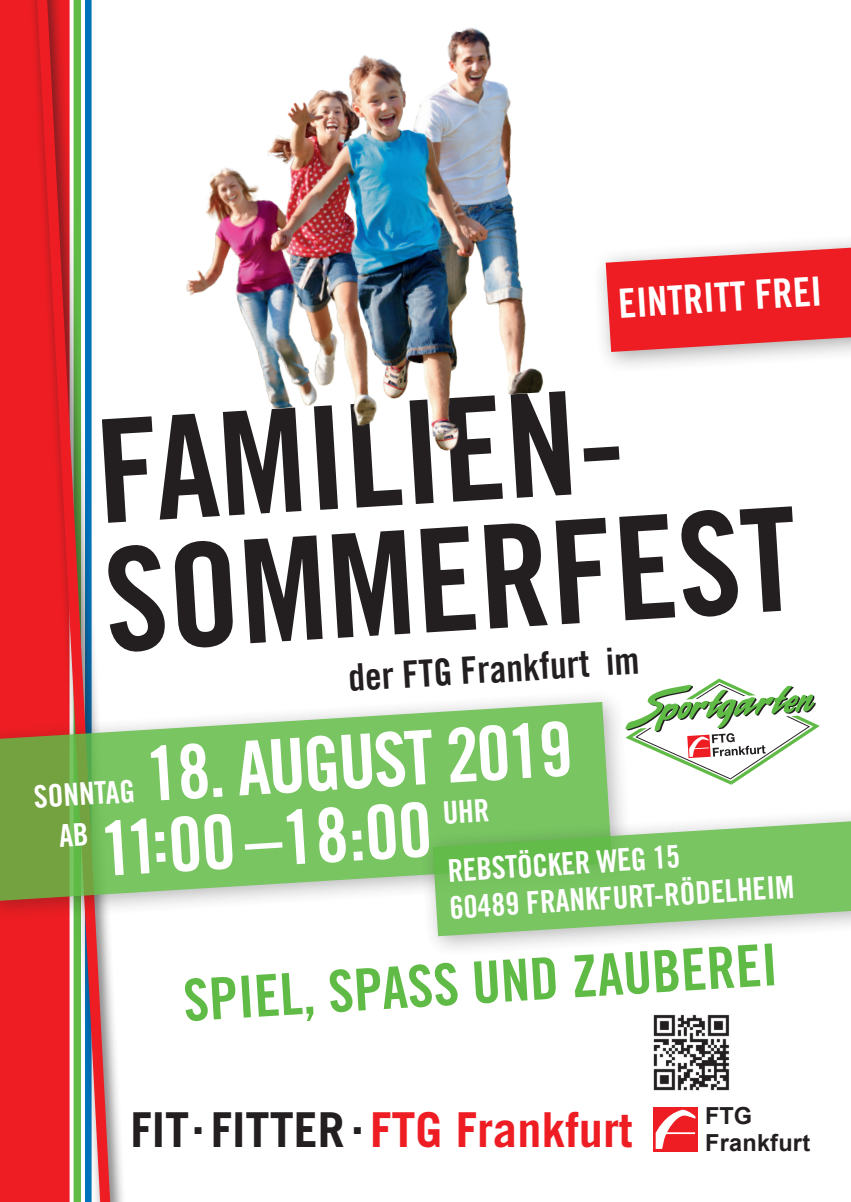
<style>
.page{position:relative;width:851px;height:1202px;background:#fff}
.page>*{position:absolute;margin:0;border:0;box-sizing:border-box;transform-origin:0 0}
.t1{font:143.6px/129.6px "Trade Gothic Bold Cond Twenty";color:#231f20}
.t2{font:75px "Trade Gothic Bold Cond Twenty";color:#fff}
.t3{font:58px "Trade Gothic Bold Cond Twenty";color:#60bb46}
.t4{font:700 48.2px "Trade Gothic";color:#ee1d23}
.t5{font:40.4px "Trade Gothic Bold Cond Twenty";color:#fff}
.t6{font:37.6px "Trade Gothic Bold Cond Twenty";color:#231f20}
.t7{font:31.2px/59.2px "Trade Gothic Bold Cond Twenty";color:#fff}
.t8{font:700 23.4px/26.8px "Arial";letter-spacing:.01em;color:#231f20}
.s1{color:#231f20}
</style>
<div class="page">
<div style="left:653px;top:1107px;width:44px;height:44px;background:#ee1d23"></div>
<svg style="left:655px;top:1110px;width:40px;height:39px"></svg>
<div style="left:0;top:0;width:76px;height:1202px;background:#ee1d23"></div>
<div style="left:28px;top:0;width:98px;height:1202px;background:#231f20;opacity:.75"></div>
<svg style="left:31px;top:0;width:85px;height:1202px"></svg>
<img style="left:653px;top:1014px;width:77px;height:77px">
<div style="left:0;top:688px;width:634px;height:235px;background:#231f20;opacity:.39"></div>
<svg style="left:0;top:702px;width:612px;height:199px;background:#8ac06e"></svg>
<svg style="left:624px;top:679px;width:195px;height:106px"></svg>
<div style="left:418px;top:806px;width:432px;height:153px;background:#231f20;opacity:.39"></div>
<svg style="left:432px;top:820px;width:418px;height:116px;background:#86c873"></svg>
<div style="left:591px;top:232px;width:259px;height:142px;background:#231f20;opacity:.39"></div>
<svg style="left:605px;top:248px;width:245px;height:104px;background:#ec3a3f"></svg>
<img style="left:186px;top:27px;width:412px;height:399px">
<img style="left:426px;top:425px;width:41px;height:26px">
<svg style="left:59px;top:823px;width:29px;height:24px"></svg>
<p class="t5" style="left:616px;top:280px;width:205px;rotate:-4deg">EINTRITT FREI</p>
<h1 class="t1" style="left:90px;top:409px;width:695px;rotate:-4deg">FAMILIEN-<br>SOMMERFEST</h1>
<p class="t6" style="left:346px;top:656px;width:293px;rotate:-4deg">der FTG Frankfurt im</p>
<h2 class="t2" style="left:143px;top:731px;width:428px;rotate:-4deg">18. AUGUST 2019</h2>
<h2 class="t2" style="left:97px;top:805px;width:333px;rotate:-4deg">11:00 –18:00</h2>
<p class="t7" style="left:440px;top:783px;width:235px;rotate:-4deg">UHR<br>REBSTÖCKER WEG 15</p>
<p class="t7" style="left:32px;top:768px;width:103px;rotate:-4deg">SONNTAG</p>
<p class="t7" style="left:448px;top:879px;width:346px;rotate:-4deg">60489 FRANKFURT-RÖDELHEIM</p>
<h3 class="t3" style="left:181px;top:963px;width:596px;rotate:-3deg">SPIEL, SPASS UND ZAUBEREI</h3>
<h3 class="t4" style="left:130px;top:1100px;width:503px"><span class="s1">FIT</span><sup>.</sup> <span class="s1">FITTER</span><sup>.</sup> FTG Frankfurt</h3>
<p class="t8" style="left:705px;top:1103px;width:106px">FTG<br>Frankfurt</p>
</div>
